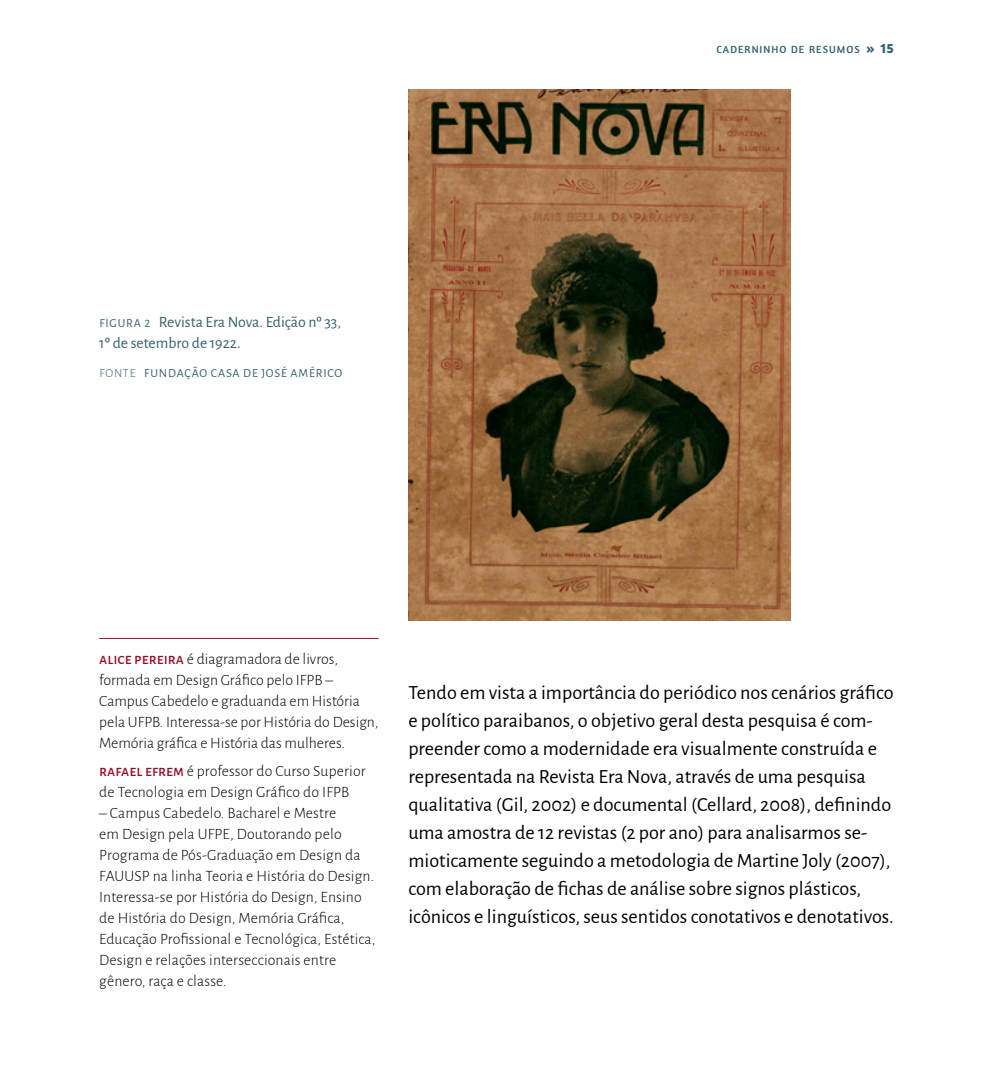
<style>
.page{position:relative;width:993px;height:1092px;background:#fff}
.page>*{position:absolute;margin:0;border:0;box-sizing:border-box;transform-origin:0 0}
.t1{font:20.12px/28px "Alegreya Sans";color:#000}
.t2{font:300 15.75px/21px "Alegreya Sans";letter-spacing:.005em;color:#000}
.t3{font:15.75px/21px "Alegreya Sans";color:#346170}
.t4{font:12.25px "Alegreya Sans SC";letter-spacing:.07em;color:#346170}
.t5{font:10.5px "Amaranth";letter-spacing:.1em;color:#346170}
.s1{font-family:"Alegreya Sans SC";font-size:12.25px}
.s2{font-weight:300}
.s3{font-weight:700;font-size:14px}
.s4{font-family:"Alegreya Sans SC";font-weight:500;color:#931229}
</style>
<div class="page">
<img style="left:408px;top:89px;width:382px;height:532px">
<hr style="left:99px;top:638px;width:279px;height:1px;background:#931229">
<p class="t3" style="left:99px;top:311px;width:243px"><span class="s1">FIGURA 2</span> Revista Era Nova. Edição nº 33,<br>1º de setembro de 1922.</p>
<p class="t4" style="left:99px;top:364px;width:244px"><span class="s2">FONTE</span> FUNDAÇÃO CASA DE JOSÉ AMÉRICO</p>
<p class="t5" style="left:716px;top:43px;width:179px">CADERNINHO DE RESUMOS <span class="s3">» 15</span></p>
<p class="t2" style="left:99px;top:647px;width:281px"><span class="s4">alice pereira</span> é diagramadora de livros, formada em Design Gráfico pelo IFPB – Campus Cabedelo e graduanda em História pela UFPB. Interessa-se por História do Design, Memória gráfica e História das mulheres.</p>
<p class="t2" style="left:99px;top:759px;width:268px"><span class="s4">rafael efrem</span> é professor do Curso Superior de Tecnologia em Design Gráfico do IFPB</p>
<p class="t2" style="left:99px;top:801px;width:278px">– Campus Cabedelo. Bacharel e Mestre<br>em Design pela UFPE, Doutorando pelo Programa de Pós-Graduação em Design da FAUUSP na linha Teoria e História do Design.<br>Interessa-se por História do Design, Ensino de História do Design, Memória Gráfica, Educação Profissional e Tecnológica, Estética, Design e relações interseccionais entre gênero, raça e classe.</p>
<p class="t1" style="left:408px;top:677px;width:486px">Tendo em vista a importância do periódico nos cenários gráfico e político paraibanos, o objetivo geral desta pesquisa é com&shy;preender como a modernidade era visualmente construída e representada na Revista Era Nova, através de uma pesquisa qualitativa (Gil, 2002) e documental (Cellard, 2008), definindo uma amostra de 12 revistas (2 por ano) para analisarmos se&shy;mioticamente seguindo a metodologia de Martine Joly (2007), com elaboração de fichas de análise sobre signos plásticos, icônicos e linguísticos, seus sentidos conotativos e denotativos.</p>
</div>
